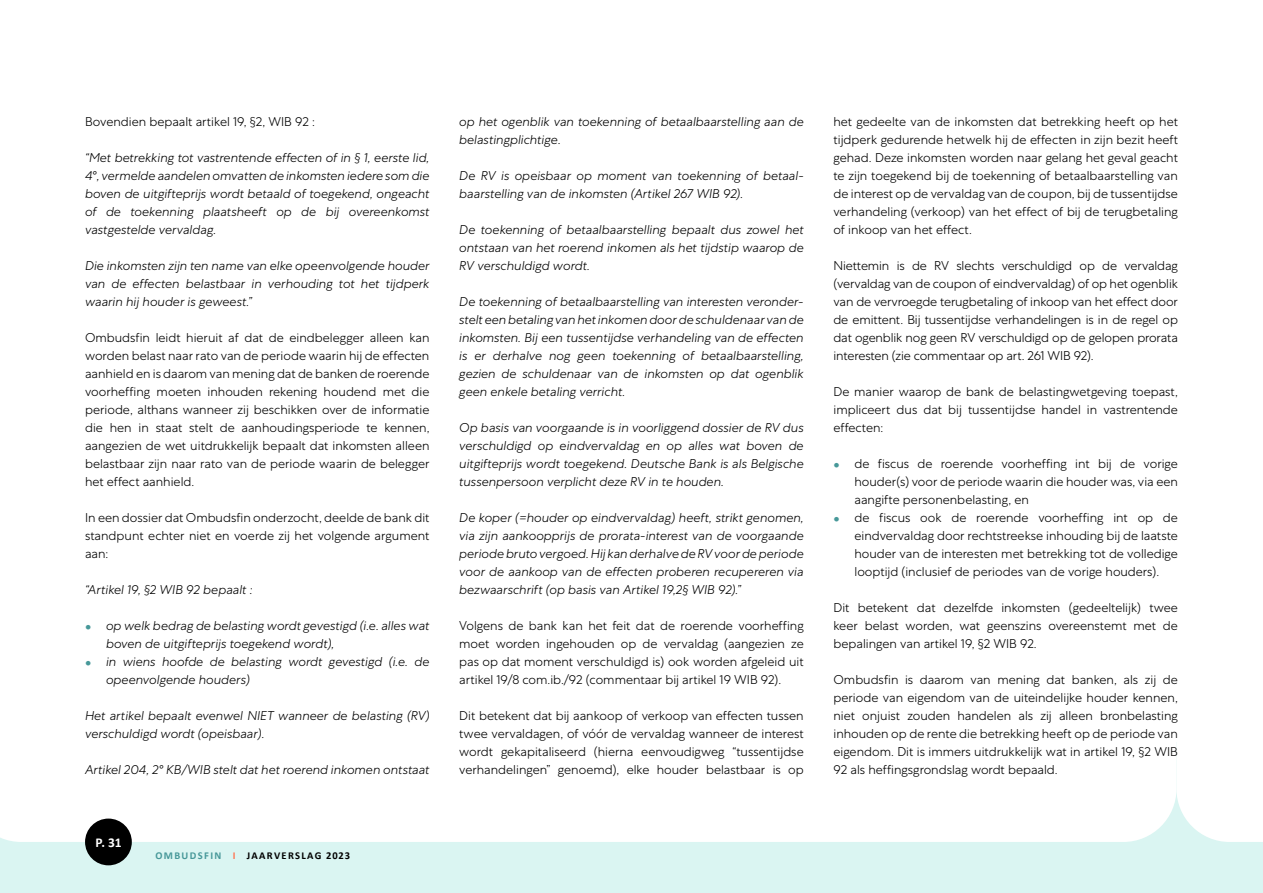
<style>
.page{position:relative;width:1263px;height:893px;background:#fff}
.page>*{position:absolute;margin:0;border:0;box-sizing:border-box;transform-origin:0 0}
.t1{font:700 13.5px "Calibri";color:#fff}
.TXT{font:300 12.75px/18px "Centra No 1";color:#000;text-align:justify}
.TXT-2{font:italic 300 12.75px/18px "Centra No 1";color:#000;text-align:justify}
.t2{font:700 10.5px "Calibri";letter-spacing:.13em;color:#000}
.s1{font-weight:700;font-style:normal;font-size:18px;color:#479899}
.s2{color:#479899}
.s3{color:#ff7554}
.s4{font-weight:700;font-size:18px;color:#479899}
</style>
<div class="page">
<div style="left:0;top:742px;width:1263px;height:151px;background:#daf5f2"></div>
<div style="left:0;top:742px;width:1176px;height:100px;background:#fff"></div>
<svg style="left:1176px;top:742px;width:87px;height:100px;background:#fcfefe"></svg>
<div style="left:85px;top:819px;width:47px;height:46px;background:#000;border-radius:50%"></div>
<p class="TXT" style="left:85px;top:113px;width:231px">Bovendien bepaalt artikel 19, §2, WIB 92 :</p>
<p class="TXT-2" style="left:85px;top:149px;width:346px">“Met betrekking tot vastrentende effecten of in § 1, eerste lid, 4°, vermelde aandelen omvatten de inkomsten iedere som die boven de uitgifteprijs wordt betaald of toegekend, ongeacht of de toekenning plaatsheeft op de bij overeenkomst vastgestelde vervaldag.</p>
<p class="TXT-2" style="left:85px;top:257px;width:346px">Die inkomsten zijn ten name van elke opeenvolgende houder van de effecten belastbaar in verhouding tot het tijdperk waarin hij houder is geweest.”</p>
<p class="TXT" style="left:85px;top:329px;width:346px">Ombudsfin leidt hieruit af dat de eindbelegger alleen kan worden belast naar rato van de periode waarin hij de effecten aanhield en is daarom van mening dat de banken de roerende voorheffing moeten inhouden rekening houdend met die periode, althans wanneer zij beschikken over de informatie die hen in staat stelt de aanhoudingsperiode te kennen, aangezien de wet uitdrukkelijk bepaalt dat inkomsten alleen belastbaar zijn naar rato van de periode waarin de belegger het effect aanhield.</p>
<p class="TXT" style="left:85px;top:509px;width:346px">In een dossier dat Ombudsfin onderzocht, deelde de bank dit standpunt echter niet en voerde zij het volgende argument aan:</p>
<p class="TXT-2" style="left:85px;top:581px;width:169px">“Artikel 19, §2 WIB 92 bepaalt :</p>
<p class="TXT-2" style="left:106px;top:617px;width:325px;text-indent:-21px"><span class="s1">•</span> op welk bedrag de belasting wordt gevestigd (i.e. alles wat boven de uitgifteprijs toegekend wordt),</p>
<p class="TXT-2" style="left:106px;top:653px;width:325px;text-indent:-21px"><span class="s1">•</span> in wiens hoofde de belasting wordt gevestigd (i.e. de opeenvolgende houders)</p>
<p class="TXT-2" style="left:85px;top:707px;width:346px">Het artikel bepaalt evenwel NIET wanneer de belasting (RV) verschuldigd wordt (opeisbaar).</p>
<p class="TXT-2" style="left:85px;top:761px;width:346px">Artikel 204, 2° KB/WIB stelt dat het roerend inkomen ontstaat</p>
<p class="t1" style="left:95px;top:834px;width:28px">P. 31</p>
<p class="t2" style="left:155px;top:849px;width:196px"><span class="s2">OMBUDSFIN</span> <span class="s3">I</span> JAARVERSLAG 2023</p>
<p class="TXT-2" style="left:459px;top:113px;width:346px">op het ogenblik van toekenning of betaalbaarstelling aan de belastingplichtige.</p>
<p class="TXT-2" style="left:459px;top:167px;width:346px">De RV is opeisbaar op moment van toekenning of betaal&shy;baarstelling van de inkomsten (Artikel 267 WIB 92).</p>
<p class="TXT-2" style="left:459px;top:221px;width:346px">De toekenning of betaalbaarstelling bepaalt dus zowel het ontstaan van het roerend inkomen als het tijdstip waarop de RV verschuldigd wordt.</p>
<p class="TXT-2" style="left:459px;top:293px;width:346px">De toekenning of betaalbaarstelling van interesten veronder&shy;stelt een betaling van het inkomen door de schuldenaar van de inkomsten. Bij een tussentijdse verhandeling van de effecten is er derhalve nog geen toekenning of betaalbaarstelling, gezien de schuldenaar van de inkomsten op dat ogenblik geen enkele betaling verricht.</p>
<p class="TXT-2" style="left:459px;top:419px;width:346px">Op basis van voorgaande is in voorliggend dossier de RV dus verschuldigd op eindvervaldag en op alles wat boven de uitgifteprijs wordt toegekend. Deutsche Bank is als Belgische tussenpersoon verplicht deze RV in te houden.</p>
<p class="TXT-2" style="left:459px;top:509px;width:346px">De koper (=houder op eindvervaldag) heeft, strikt genomen, via zijn aankoopprijs de prorata-interest van de voorgaande periode bruto vergoed. Hij kan derhalve de RV voor de periode voor de aankoop van de effecten proberen recupereren via bezwaarschrift (op basis van Artikel 19,2§ WIB 92).”</p>
<p class="TXT" style="left:459px;top:617px;width:346px">Volgens de bank kan het feit dat de roerende voorheffing moet worden ingehouden op de vervaldag (aangezien ze pas op dat moment verschuldigd is) ook worden afgeleid uit artikel 19/8 com.ib./92 (commentaar bij artikel 19 WIB 92).</p>
<p class="TXT" style="left:459px;top:707px;width:346px">Dit betekent dat bij aankoop of verkoop van effecten tussen twee vervaldagen, of vóór de vervaldag wanneer de interest wordt gekapitaliseerd (hierna eenvoudigweg “tussentijdse verhandelingen” genoemd), elke houder belastbaar is op</p>
<p class="TXT" style="left:833px;top:113px;width:346px">het gedeelte van de inkomsten dat betrekking heeft op het tijdperk gedurende hetwelk hij de effecten in zijn bezit heeft gehad. Deze inkomsten worden naar gelang het geval geacht te zijn toegekend bij de toekenning of betaalbaarstelling van de interest op de vervaldag van de coupon, bij de tussentijdse verhandeling (verkoop) van het effect of bij de terugbetaling of inkoop van het effect.</p>
<p class="TXT" style="left:833px;top:257px;width:346px">Niettemin is de RV slechts verschuldigd op de vervaldag (vervaldag van de coupon of eindvervaldag) of op het ogenblik van de vervroegde terugbetaling of inkoop van het effect door de emittent. Bij tussentijdse verhandelingen is in de regel op dat ogenblik nog geen RV verschuldigd op de gelopen prorata interesten (zie commentaar op art. 261 WIB 92).</p>
<p class="TXT" style="left:833px;top:383px;width:346px">De manier waarop de bank de belastingwetgeving toepast, impliceert dus dat bij tussentijdse handel in vastrentende effecten:</p>
<p class="TXT" style="left:854px;top:455px;width:325px;text-indent:-21px"><span class="s4">•</span> de fiscus de roerende voorheffing int bij de vorige houder(s) voor de periode waarin die houder was, via een aangifte personenbelasting, en</p>
<p class="TXT" style="left:854px;top:509px;width:325px;text-indent:-21px"><span class="s4">•</span> de fiscus ook de roerende voorheffing int op de eindvervaldag door rechtstreekse inhouding bij de laatste houder van de interesten met betrekking tot de volledige looptijd (inclusief de periodes van de vorige houders).</p>
<p class="TXT" style="left:833px;top:599px;width:346px">Dit betekent dat dezelfde inkomsten (gedeeltelijk) twee keer belast worden, wat geenszins overeenstemt met de bepalingen van artikel 19, §2 WIB 92.</p>
<p class="TXT" style="left:833px;top:671px;width:346px">Ombudsfin is daarom van mening dat banken, als zij de periode van eigendom van de uiteindelijke houder kennen, niet onjuist zouden handelen als zij alleen bronbelasting inhouden op de rente die betrekking heeft op de periode van eigendom. Dit is immers uitdrukkelijk wat in artikel 19, §2 WIB 92 als heffingsgrondslag wordt bepaald.</p>
</div>
